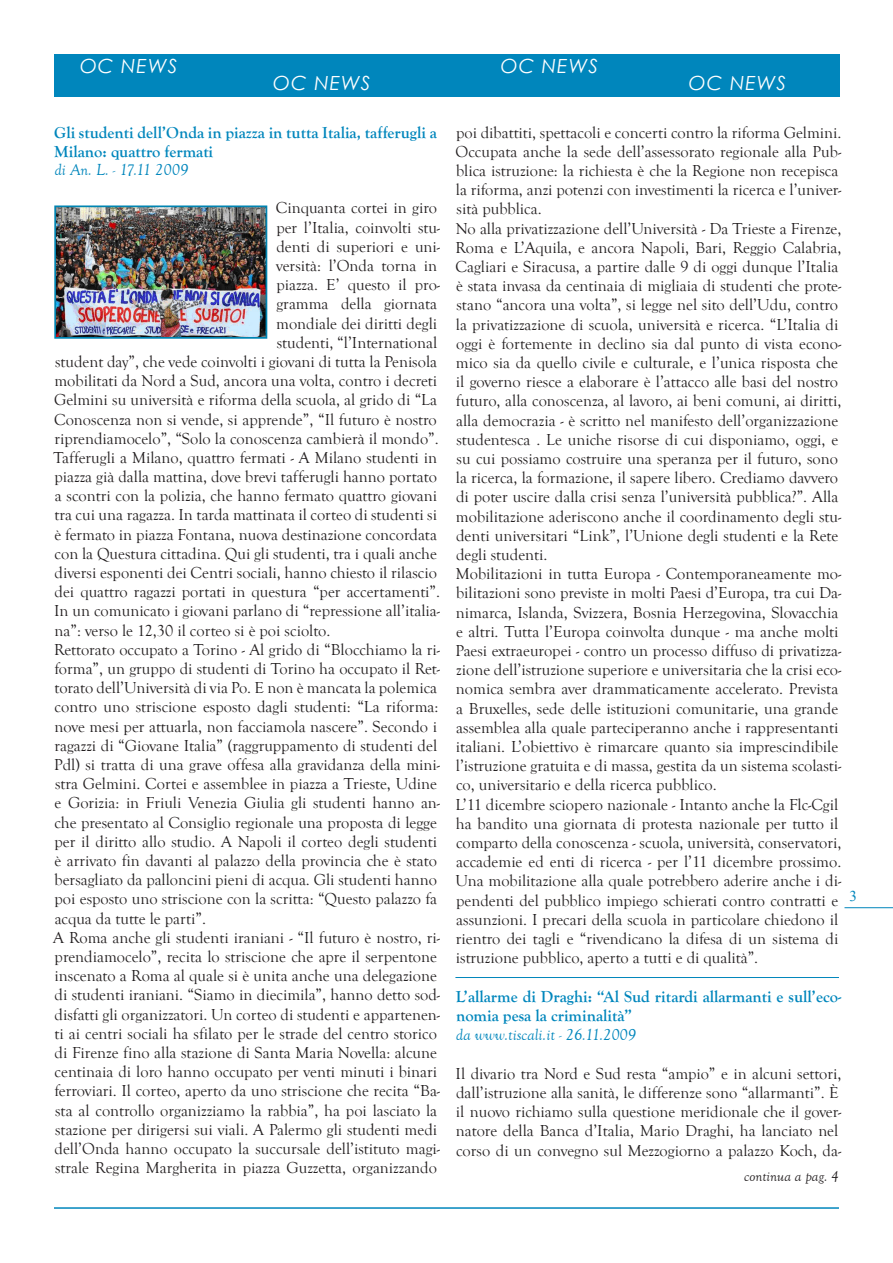
<style>
.page{position:relative;width:893px;height:1263px;background:#fff}
.page>*{position:absolute;margin:0;border:0;box-sizing:border-box;transform-origin:0 0}
.t1{font:italic 19.5px "Century Gothic";letter-spacing:.05em;color:#fff}
.t2{font:700 16.5px/18.8px "Goudy Old Style T";color:#0086bc}
.t3{font:italic 16.5px "Goudy Old Style T";color:#0086bc}
.t4{font:16.35px/19.2px "Goudy Old Style T";color:#231f20}
.t5{font:italic 15px "Goudy Old Style T";color:#231f20}
.t6{font:15px "Times New Roman";color:#0086bc}
</style>
<div class="page">
<hr style="left:54px;top:1207px;width:785px;height:2px;background:#0086bc">
<hr style="left:844px;top:907px;width:49px;height:1px;background:#0086bc">
<div style="left:54px;top:54px;width:786px;height:42px;background:#0086bc"></div>
<img style="left:57px;top:208px;width:207px;height:128px">
<div style="left:54px;top:205px;width:213px;height:134px;border:2px solid #0084b1"></div>
<hr style="left:455px;top:977px;width:384px;height:1px;background:#0086bc">
<p class="t1" style="left:80px;top:53px;width:99px">OC NEWS</p>
<p class="t1" style="left:273px;top:69px;width:99px">OC NEWS</p>
<p class="t1" style="left:501px;top:53px;width:99px">OC NEWS</p>
<p class="t1" style="left:689px;top:69px;width:99px">OC NEWS</p>
<p class="t2" style="left:54px;top:123px;width:384px">Gli studenti dell’Onda in piazza in tutta Italia, tafferugli a<br>Milano: quattro fermati</p>
<p class="t3" style="left:55px;top:161px;width:135px">di An. L. - 17.11 2009</p>
<p class="t4" style="left:276px;top:199px;width:163px">Cinquanta cortei in giro</p>
<p class="t4" style="left:276px;top:218px;width:165px">per l’Italia, coinvolti stu-</p>
<p class="t4" style="left:276px;top:237px;width:165px">denti di superiori e uni-</p>
<p class="t4" style="left:276px;top:256px;width:162px">versità: l’Onda torna in</p>
<p class="t4" style="left:276px;top:275px;width:165px">piazza. E’ questo il pro-</p>
<p class="t4" style="left:276px;top:295px;width:162px">gramma della giornata</p>
<p class="t4" style="left:276px;top:314px;width:162px">mondiale dei diritti degli</p>
<p class="t4" style="left:277px;top:333px;width:162px">studenti, “l’International</p>
<p class="t4" style="left:55px;top:352px;width:384px">student day”, che vede coinvolti i giovani di tutta la Penisola</p>
<p class="t4" style="left:54px;top:371px;width:384px">mobilitati da Nord a Sud, ancora una volta, contro i decreti</p>
<p class="t4" style="left:54px;top:391px;width:384px">Gelmini su università e riforma della scuola, al grido di “La</p>
<p class="t4" style="left:54px;top:410px;width:384px">Conoscenza non si vende, si apprende”, “Il futuro è nostro</p>
<p class="t4" style="left:54px;top:429px;width:386px">riprendiamocelo”, “Solo la conoscenza cambierà il mondo”.</p>
<p class="t4" style="left:54px;top:448px;width:385px">Tafferugli a Milano, quattro fermati - A Milano studenti in</p>
<p class="t4" style="left:55px;top:467px;width:384px">piazza già dalla mattina, dove brevi tafferugli hanno portato</p>
<p class="t4" style="left:55px;top:487px;width:384px">a scontri con la polizia, che hanno fermato quattro giovani</p>
<p class="t4" style="left:55px;top:506px;width:384px">tra cui una ragazza. In tarda mattinata il corteo di studenti si</p>
<p class="t4" style="left:55px;top:525px;width:384px">è fermato in piazza Fontana, nuova destinazione concordata</p>
<p class="t4" style="left:55px;top:544px;width:384px">con la Questura cittadina. Qui gli studenti, tra i quali anche</p>
<p class="t4" style="left:55px;top:563px;width:384px">diversi esponenti dei Centri sociali, hanno chiesto il rilascio</p>
<p class="t4" style="left:55px;top:583px;width:387px">dei quattro ragazzi portati in questura “per accertamenti”.</p>
<p class="t4" style="left:54px;top:602px;width:387px">In un comunicato i giovani parlano di “repressione all’italia-</p>
<p class="t4" style="left:54px;top:621px;width:277px">na”: verso le 12,30 il corteo si è poi sciolto.</p>
<p class="t4" style="left:54px;top:640px;width:388px">Rettorato occupato a Torino - Al grido di “Blocchiamo la ri-</p>
<p class="t4" style="left:54px;top:659px;width:387px">forma”, un gruppo di studenti di Torino ha occupato il Ret-</p>
<p class="t4" style="left:55px;top:679px;width:384px">torato dell’Università di via Po. E non è mancata la polemica</p>
<p class="t4" style="left:55px;top:698px;width:385px">contro uno striscione esposto dagli studenti: “La riforma:</p>
<p class="t4" style="left:54px;top:717px;width:384px">nove mesi per attuarla, non facciamola nascere”. Secondo i</p>
<p class="t4" style="left:54px;top:736px;width:384px">ragazzi di “Giovane Italia” (raggruppamento di studenti del</p>
<p class="t4" style="left:54px;top:755px;width:387px">Pdl) si tratta di una grave offesa alla gravidanza della mini-</p>
<p class="t4" style="left:55px;top:775px;width:383px">stra Gelmini. Cortei e assemblee in piazza a Trieste, Udine</p>
<p class="t4" style="left:55px;top:794px;width:387px">e Gorizia: in Friuli Venezia Giulia gli studenti hanno an-</p>
<p class="t4" style="left:55px;top:813px;width:384px">che presentato al Consiglio regionale una proposta di legge</p>
<p class="t4" style="left:55px;top:832px;width:384px">per il diritto allo studio. A Napoli il corteo degli studenti</p>
<p class="t4" style="left:55px;top:851px;width:384px">è arrivato fin davanti al palazzo della provincia che è stato</p>
<p class="t4" style="left:55px;top:871px;width:384px">bersagliato da palloncini pieni di acqua. Gli studenti hanno</p>
<p class="t4" style="left:55px;top:890px;width:384px">poi esposto uno striscione con la scritta: “Questo palazzo fa</p>
<p class="t4" style="left:55px;top:909px;width:153px">acqua da tutte le parti”.</p>
<p class="t4" style="left:53px;top:928px;width:389px">A Roma anche gli studenti iraniani - “Il futuro è nostro, ri-</p>
<p class="t4" style="left:55px;top:947px;width:384px">prendiamocelo”, recita lo striscione che apre il serpentone</p>
<p class="t4" style="left:55px;top:967px;width:384px">inscenato a Roma al quale si è unita anche una delegazione</p>
<p class="t4" style="left:55px;top:986px;width:387px">di studenti iraniani. “Siamo in diecimila”, hanno detto sod-</p>
<p class="t4" style="left:55px;top:1005px;width:387px">disfatti gli organizzatori. Un corteo di studenti e appartenen-</p>
<p class="t4" style="left:55px;top:1024px;width:384px">ti ai centri sociali ha sfilato per le strade del centro storico</p>
<p class="t4" style="left:55px;top:1043px;width:384px">di Firenze fino alla stazione di Santa Maria Novella: alcune</p>
<p class="t4" style="left:55px;top:1062px;width:384px">centinaia di loro hanno occupato per venti minuti i binari</p>
<p class="t4" style="left:54px;top:1082px;width:387px">ferroviari. Il corteo, aperto da uno striscione che recita “Ba-</p>
<p class="t4" style="left:55px;top:1101px;width:384px">sta al controllo organizziamo la rabbia”, ha poi lasciato la</p>
<p class="t4" style="left:55px;top:1120px;width:384px">stazione per dirigersi sui viali. A Palermo gli studenti medi</p>
<p class="t4" style="left:55px;top:1139px;width:387px">dell’Onda hanno occupato la succursale dell’istituto magi-</p>
<p class="t4" style="left:55px;top:1158px;width:383px">strale Regina Margherita in piazza Guzzetta, organizzando</p>
<p class="t4" style="left:455px;top:123px;width:387px">poi dibattiti, spettacoli e concerti contro la riforma Gelmini.<br>Occupata anche la sede dell’assessorato regionale alla Pub&shy;blica istruzione: la richiesta è che la Regione non recepisca la riforma, anzi potenzi con investimenti la ricerca e l’univer&shy;sità pubblica.<br>No alla privatizzazione dell’Università - Da Trieste a Firenze, Roma e L’Aquila, e ancora Napoli, Bari, Reggio Calabria, Cagliari e Siracusa, a partire dalle 9 di oggi dunque l’Italia è stata invasa da centinaia di migliaia di studenti che prote&shy;stano “ancora una volta”, si legge nel sito dell’Udu, contro la privatizzazione di scuola, università e ricerca. “L’Italia di oggi è fortemente in declino sia dal punto di vista econo&shy;mico sia da quello civile e culturale, e l’unica risposta che il governo riesce a elaborare è l’attacco alle basi del nostro futuro, alla conoscenza, al lavoro, ai beni comuni, ai diritti, alla democrazia - è scritto nel manifesto dell’organizzazione studentesca . Le uniche risorse di cui disponiamo, oggi, e su cui possiamo costruire una speranza per il futuro, sono la ricerca, la formazione, il sapere libero. Crediamo davvero di poter uscire dalla crisi senza l’università pubblica?”. Alla mobilitazione aderiscono anche il coordinamento degli stu&shy;denti universitari “Link”, l’Unione degli studenti e la Rete degli studenti.<br>Mobilitazioni in tutta Europa - Contemporaneamente mo&shy;bilitazioni sono previste in molti Paesi d’Europa, tra cui Da&shy;nimarca, Islanda, Svizzera, Bosnia Herzegovina, Slovacchia e altri. Tutta l’Europa coinvolta dunque - ma anche molti Paesi extraeuropei - contro un processo diffuso di privatizza&shy;zione dell’istruzione superiore e universitaria che la crisi eco&shy;nomica sembra aver drammaticamente accelerato. Prevista a Bruxelles, sede delle istituzioni comunitarie, una grande assemblea alla quale parteciperanno anche i rappresentanti italiani. L’obiettivo è rimarcare quanto sia imprescindibile l’istruzione gratuita e di massa, gestita da un sistema scolasti&shy;co, universitario e della ricerca pubblico.<br>L’11 dicembre sciopero nazionale - Intanto anche la Flc-Cgil ha bandito una giornata di protesta nazionale per tutto il comparto della conoscenza - scuola, università, conservatori, accademie ed enti di ricerca - per l’11 dicembre prossimo.<br>Una mobilitazione alla quale potrebbero aderire anche i di&shy;pendenti del pubblico impiego schierati contro contratti e assunzioni. I precari della scuola in particolare chiedono il rientro dei tagli e “rivendicano la difesa di un sistema di istruzione pubblico, aperto a tutti e di qualità”.</p>
<p class="t2" style="left:456px;top:987px;width:387px;line-height:19.2px">L’allarme di Draghi: “Al Sud ritardi allarmanti e sull’eco&shy;nomia pesa la criminalità”</p>
<p class="t3" style="left:456px;top:1026px;width:181px">da www.tiscali.it - 26.11.2009</p>
<p class="t4" style="left:456px;top:1064px;width:387px">Il divario tra Nord e Sud resta “ampio” e in alcuni settori, dall’istruzione alla sanità, le differenze sono “allarmanti”. È il nuovo richiamo sulla questione meridionale che il gover&shy;natore della Banca d’Italia, Mario Draghi, ha lanciato nel corso di un convegno sul Mezzogiorno a palazzo Koch, da-</p>
<p class="t5" style="left:744px;top:1168px;width:96px">continua a pag. 4</p>
<p class="t6" style="left:849px;top:886px;width:9px">3</p>
</div>
